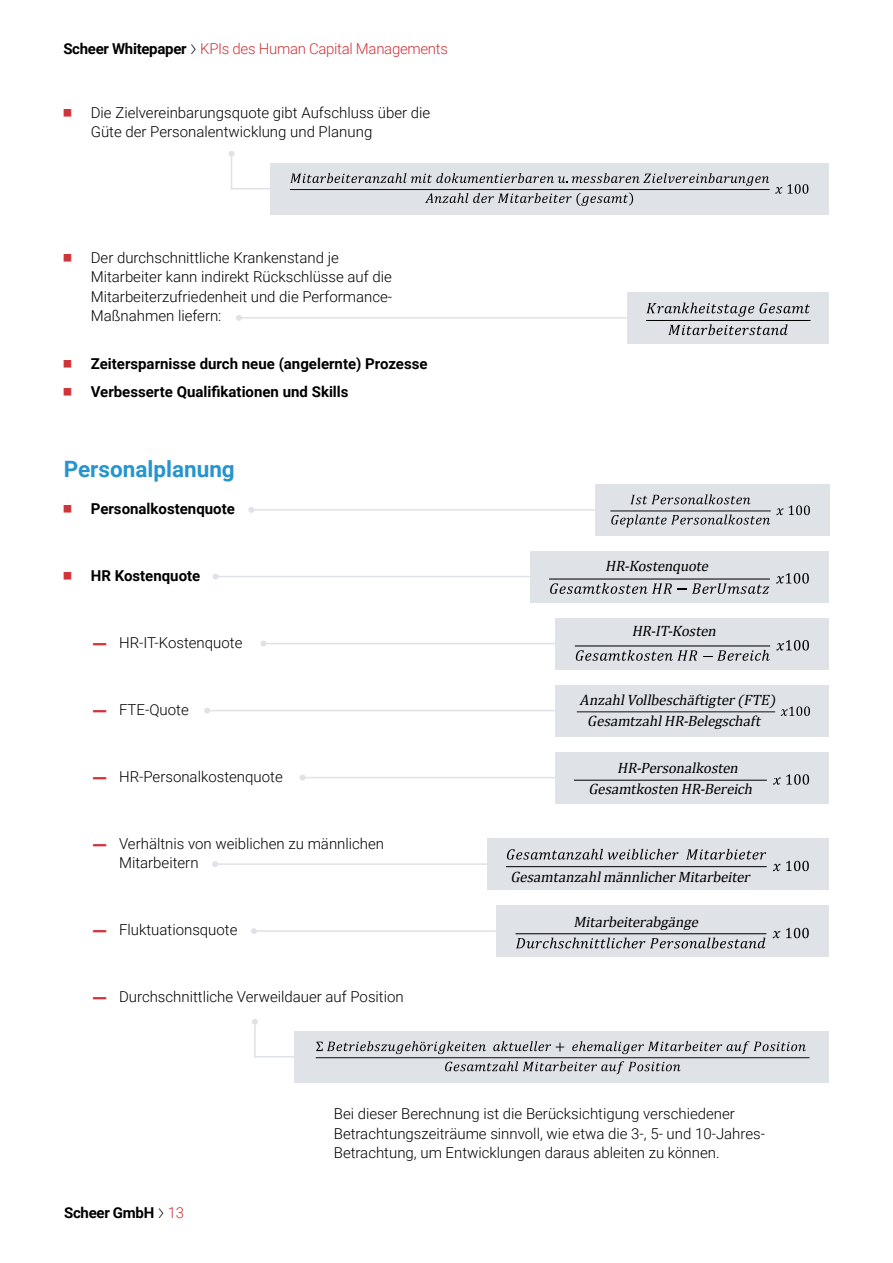
<style>
.page{position:relative;width:893px;height:1263px;background:#fff}
.page>*{position:absolute;margin:0;border:0;box-sizing:border-box;transform-origin:0 0}
.t1{font:700 22.5px "Roboto";color:#2695cd}
.t2{font:300 15px/19.5px "Roboto";color:#000}
.t3{font:italic 15px/21.8px "Cambria Math";color:#000}
.t4{font:700 15px/28px "Roboto";color:#000}
.t5{font:300 15px "Roboto";letter-spacing:-.02em;color:#d03439}
.t6{font:700 15px "Roboto";letter-spacing:-.02em;color:#000}
.s1{font-weight:700;color:#000}
.s2{font-weight:100;font-size:25.5px;color:#000}
.s3{font-weight:700;font-size:19.5px;color:#d03439}
.s4{font-weight:100;font-size:25.5px}
.s5{font-weight:300;color:#d03439}
</style>
<div class="page">
<div style="left:270px;top:163px;width:559px;height:52px;background:#dfe2e7"></div>
<div style="left:627px;top:292px;width:202px;height:52px;background:#dfe2e7"></div>
<div style="left:595px;top:484px;width:234px;height:52px;background:#dfe2e7"></div>
<div style="left:531px;top:551px;width:298px;height:51px;background:#dfe2e7"></div>
<div style="left:556px;top:618px;width:273px;height:51px;background:#dfe2e7"></div>
<div style="left:556px;top:685px;width:273px;height:51px;background:#dfe2e7"></div>
<div style="left:556px;top:752px;width:273px;height:51px;background:#dfe2e7"></div>
<div style="left:496px;top:905px;width:333px;height:52px;background:#dfe2e7"></div>
<div style="left:294px;top:1031px;width:535px;height:52px;background:#dfe2e7"></div>
<div style="left:487px;top:838px;width:342px;height:52px;background:#dfe2e7"></div>
<hr style="left:239px;top:317px;width:388px;height:2px;background:#dfe2e7">
<svg style="left:236px;top:315px;width:6px;height:6px"></svg>
<hr style="left:251px;top:509px;width:344px;height:2px;background:#dfe2e7">
<svg style="left:248px;top:507px;width:6px;height:6px"></svg>
<hr style="left:216px;top:576px;width:315px;height:1px;background:#dfe2e7">
<svg style="left:213px;top:573px;width:6px;height:6px"></svg>
<hr style="left:263px;top:643px;width:293px;height:1px;background:#dfe2e7">
<svg style="left:260px;top:640px;width:6px;height:6px"></svg>
<hr style="left:207px;top:710px;width:349px;height:1px;background:#dfe2e7">
<svg style="left:204px;top:708px;width:6px;height:6px"></svg>
<hr style="left:303px;top:777px;width:253px;height:1px;background:#dfe2e7">
<svg style="left:300px;top:775px;width:6px;height:6px"></svg>
<hr style="left:254px;top:930px;width:242px;height:2px;background:#dfe2e7">
<svg style="left:251px;top:928px;width:6px;height:6px"></svg>
<hr style="left:215px;top:863px;width:272px;height:2px;background:#dfe2e7">
<svg style="left:212px;top:861px;width:6px;height:6px"></svg>
<svg style="left:290px;top:173px;width:518px;height:33px"></svg>
<hr style="left:231px;top:154px;width:1px;height:35px;background:#dfe2e7">
<svg style="left:229px;top:151px;width:6px;height:6px"></svg>
<hr style="left:231px;top:188px;width:40px;height:1px;background:#dfe2e7">
<svg style="left:646px;top:303px;width:164px;height:32px"></svg>
<svg style="left:610px;top:494px;width:200px;height:33px"></svg>
<svg style="left:549px;top:578px;width:221px;height:16px"></svg>
<svg style="left:776px;top:573px;width:33px;height:11px"></svg>
<svg style="left:575px;top:645px;width:195px;height:16px"></svg>
<svg style="left:776px;top:640px;width:33px;height:10px"></svg>
<svg style="left:577px;top:711px;width:198px;height:2px"></svg>
<svg style="left:781px;top:706px;width:29px;height:10px"></svg>
<svg style="left:574px;top:780px;width:193px;height:1px"></svg>
<svg style="left:773px;top:774px;width:36px;height:11px"></svg>
<svg style="left:507px;top:849px;width:171px;height:10px"></svg>
<svg style="left:686px;top:849px;width:80px;height:10px"></svg>
<svg style="left:506px;top:866px;width:261px;height:2px"></svg>
<svg style="left:773px;top:864px;width:7px;height:7px"></svg>
<svg style="left:786px;top:861px;width:23px;height:10px"></svg>
<svg style="left:515px;top:933px;width:251px;height:15px"></svg>
<svg style="left:773px;top:931px;width:7px;height:7px"></svg>
<svg style="left:786px;top:928px;width:23px;height:10px"></svg>
<svg style="left:316px;top:1041px;width:494px;height:33px"></svg>
<hr style="left:254px;top:1022px;width:2px;height:35px;background:#dfe2e7">
<svg style="left:252px;top:1019px;width:6px;height:6px"></svg>
<hr style="left:254px;top:1056px;width:40px;height:1px;background:#dfe2e7">
<div style="left:577px;top:761px;width:202px;height:17px;background:#dfe2e7"></div>
<p class="t5" style="left:63px;top:38px;width:386px"><span class="s1">Scheer Whitepaper</span> <span class="s2">›</span> KPIs des Human Capital Managements</p>
<p class="t2" style="left:91px;top:102px;width:341px">Die Zielvereinbarungsquote gibt Aufschluss über die<br>Güte der Personalentwicklung und Planung</p>
<p class="t2" style="left:91px;top:247px;width:303px">Der durchschnittliche Krankenstand je Mitarbeiter kann indirekt Rückschlüsse auf die Mitarbeiterzufriedenheit und die Performance-Maßnahmen liefern:</p>
<p class="t4" style="left:91px;top:349px;width:338px">Zeitersparnisse durch neue (angelernte) Prozesse<br>Verbesserte Qualifikationen und Skills</p>
<h1 class="t1" style="left:64px;top:453px;width:172px">Personalplanung</h1>
<p class="t4" style="left:91px;top:494px;width:146px">Personalkostenquote</p>
<p class="t4" style="left:91px;top:561px;width:111px">HR Kostenquote</p>
<p class="t2" style="left:92px;top:632px;width:152px"><span class="s3">—</span> HR-IT-Kostenquote</p>
<p class="t2" style="left:92px;top:699px;width:98px"><span class="s3">—</span> FTE-Quote</p>
<p class="t2" style="left:92px;top:766px;width:192px"><span class="s3">—</span> HR-Personalkostenquote</p>
<p class="t2" style="left:119px;top:833px;width:267px;text-indent:-27px"><span class="s3">—</span> Verhältnis von weiblichen zu männlichen<br>Mitarbeitern</p>
<p class="t2" style="left:92px;top:920px;width:147px"><span class="s3">—</span> Fluktuationsquote</p>
<p class="t2" style="left:92px;top:987px;width:313px"><span class="s3">—</span> Durchschnittliche Verweildauer auf Position</p>
<p class="t3" style="left:605px;top:555px;width:119px">HR-Kostenquote</p>
<p class="t3" style="left:632px;top:620px;width:100px">HR-IT-Kosten</p>
<p class="t3" style="left:580px;top:689px;width:212px">AnzahlVollbeschäftigter(FTE)</p>
<p class="t3" style="left:587px;top:710px;width:189px">GesamtzahlHR-Belegschaft</p>
<p class="t3" style="left:588px;top:757px;width:180px;text-indent:29px">HR-Personalkosten<br>GesamtkostenHR-Bereich</p>
<p class="t3" style="left:510px;top:866px;width:256px">GesamtanzahlmännlicherMitarbeiter</p>
<p class="t3" style="left:573px;top:911px;width:141px">Mitarbeiterabgänge</p>
<p class="t6" style="left:64px;top:1202px;width:122px">Scheer GmbH <span class="s4">›</span> <span class="s5">13</span></p>
<p class="t2" style="left:334px;top:1104px;width:433px">Bei dieser Berechnung ist die Berücksichtigung verschiedener<br>Betrachtungszeiträume sinnvoll, wie etwa die 3-, 5- und 10-Jahres-<br>Betrachtung, um Entwicklungen daraus ableiten zu können.</p>
</div>
